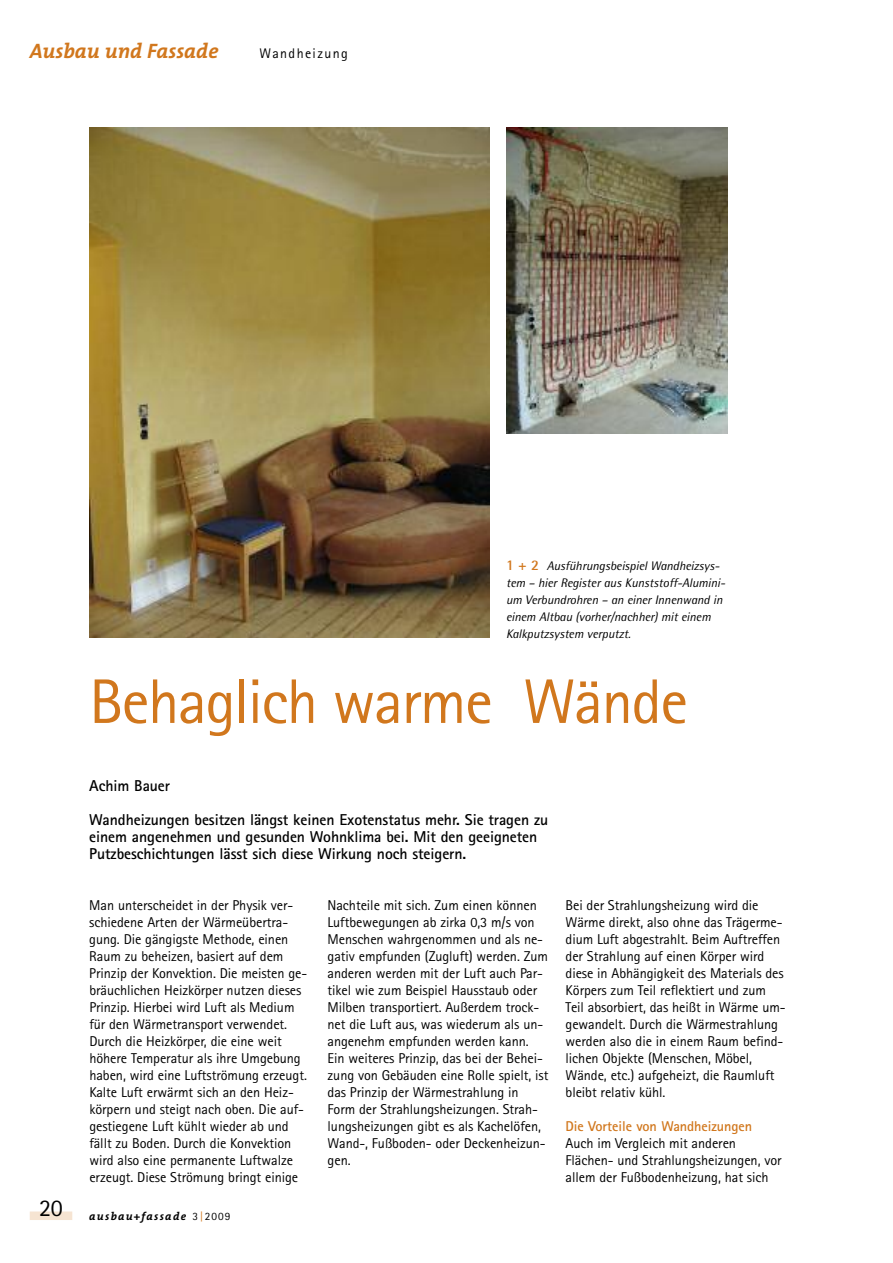
<style>
.page{position:relative;width:893px;height:1263px;background:#fff}
.page>*{position:absolute;margin:0;border:0;box-sizing:border-box;transform-origin:0 0}
.t1{font:63px "Rotis Sans Serif";letter-spacing:-.025em;color:#d1771d}
.t2{font:italic 700 21px "The Mix";color:#d1771d}
.t3{font:700 15.75px/34px "Rotis Sans Serif";letter-spacing:-.005em;color:#000}
.t4{font:14.25px/17px "Rotis Sans Serif";letter-spacing:-.005em;color:#000}
.t5{font:700 14.25px "Rotis Sans Serif";letter-spacing:-.005em;color:#d1771d}
.t6{font:13.95px "Rotis Sans Serif";letter-spacing:.1em;color:#000}
.t7{font:italic 12.45px/17px "Rotis Semi Sans";letter-spacing:-.005em;color:#000}
.t8{font:italic 700 11.25px "The Mix";letter-spacing:.115em;color:#000}
.s1{font-weight:700;font-style:normal;font-size:14.7px;color:#d1771d}
.s2{font-family:"Rotis Sans Serif";font-weight:400;font-style:normal}
.s3{font-family:"Rotis Sans Serif";font-weight:400;font-style:normal;color:#d1771d}
</style>
<div class="page">
<div style="left:30px;top:1211px;width:42px;height:9px;background:#f6e4d2"></div>
<img style="left:506px;top:128px;width:221px;height:306px">
<img style="left:89px;top:128px;width:400px;height:510px">
<h2 class="t2" style="left:30px;top:44px;width:190px">Ausbau und Fassade</h2>
<p class="t6" style="left:260px;top:49px;width:90px">Wandheizung</p>
<p class="t7" style="left:506px;top:558px;width:219px"><span class="s1">1 + 2</span> Ausführungsbeispiel Wandheizsys&shy;tem – hier Register aus Kunststoff-Alumini&shy;um Verbundrohren – an einer Innenwand in einem Altbau (vorher/nachher) mit einem Kalkputzsystem verputzt.</p>
<h1 class="t1" style="left:89px;top:679px;width:600px">Behaglich warme Wände</h1>
<p class="t3" style="left:89px;top:770px;width:460px">Achim Bauer<br>Wandheizungen besitzen längst keinen Exotenstatus mehr. Sie tragen zu</p>
<p class="t3" style="left:89px;top:830px;width:450px;line-height:17px">einem angenehmen und gesunden Wohnklima bei. Mit den geeigneten<br>Putzbeschichtungen lässt sich diese Wirkung noch steigern.</p>
<p class="t4" style="left:89px;top:898px;width:220px">Man unterscheidet in der Physik ver&shy;schiedene Arten der Wärmeübertra&shy;gung. Die gängigste Methode, einen Raum zu beheizen, basiert auf dem Prinzip der Konvektion. Die meisten ge&shy;bräuchlichen Heizkörper nutzen dieses Prinzip. Hierbei wird Luft als Medium für den Wärmetransport verwendet.<br>Durch die Heizkörper, die eine weit höhere Temperatur als ihre Umgebung haben, wird eine Luftströmung erzeugt.<br>Kalte Luft erwärmt sich an den Heiz&shy;körpern und steigt nach oben. Die auf&shy;gestiegene Luft kühlt wieder ab und fällt zu Boden. Durch die Konvektion wird also eine permanente Luftwalze erzeugt. Diese Strömung bringt einige</p>
<p class="t4" style="left:328px;top:898px;width:222px">Nachteile mit sich. Zum einen können Luftbewegungen ab zirka 0,3 m/s von Menschen wahrgenommen und als ne&shy;gativ empfunden (Zugluft) werden. Zum anderen werden mit der Luft auch Par&shy;tikel wie zum Beispiel Hausstaub oder Milben transportiert. Außerdem trock&shy;net die Luft aus, was wiederum als un&shy;angenehm empfunden werden kann.<br>Ein weiteres Prinzip, das bei der Behei&shy;zung von Gebäuden eine Rolle spielt, ist das Prinzip der Wärmestrahlung in Form der Strahlungsheizungen. Strah&shy;lungsheizungen gibt es als Kachelöfen, Wand-, Fußboden- oder Deckenheizun&shy;gen.</p>
<p class="t8" style="left:39px;top:1213px;width:193px"><sup>20</sup> ausbau+fassade <span class="s2">3</span><span class="s3">|</span><span class="s2">2009</span></p>
<p class="t4" style="left:566px;top:898px;width:222px">Bei der Strahlungsheizung wird die Wärme direkt, also ohne das Trägerme&shy;dium Luft abgestrahlt. Beim Auftreffen der Strahlung auf einen Körper wird diese in Abhängigkeit des Materials des Körpers zum Teil reflektiert und zum Teil absorbiert, das heißt in Wärme um&shy;gewandelt. Durch die Wärmestrahlung werden also die in einem Raum befind&shy;lichen Objekte (Menschen, Möbel, Wände, etc.) aufgeheizt, die Raumluft bleibt relativ kühl.</p>
<p class="t5" style="left:566px;top:1121px;width:188px">Die Vorteile von Wandheizungen</p>
<p class="t4" style="left:566px;top:1136px;width:218px">Auch im Vergleich mit anderen<br>Flächen- und Strahlungsheizungen, vor allem der Fußbodenheizung, hat sich</p>
</div>
